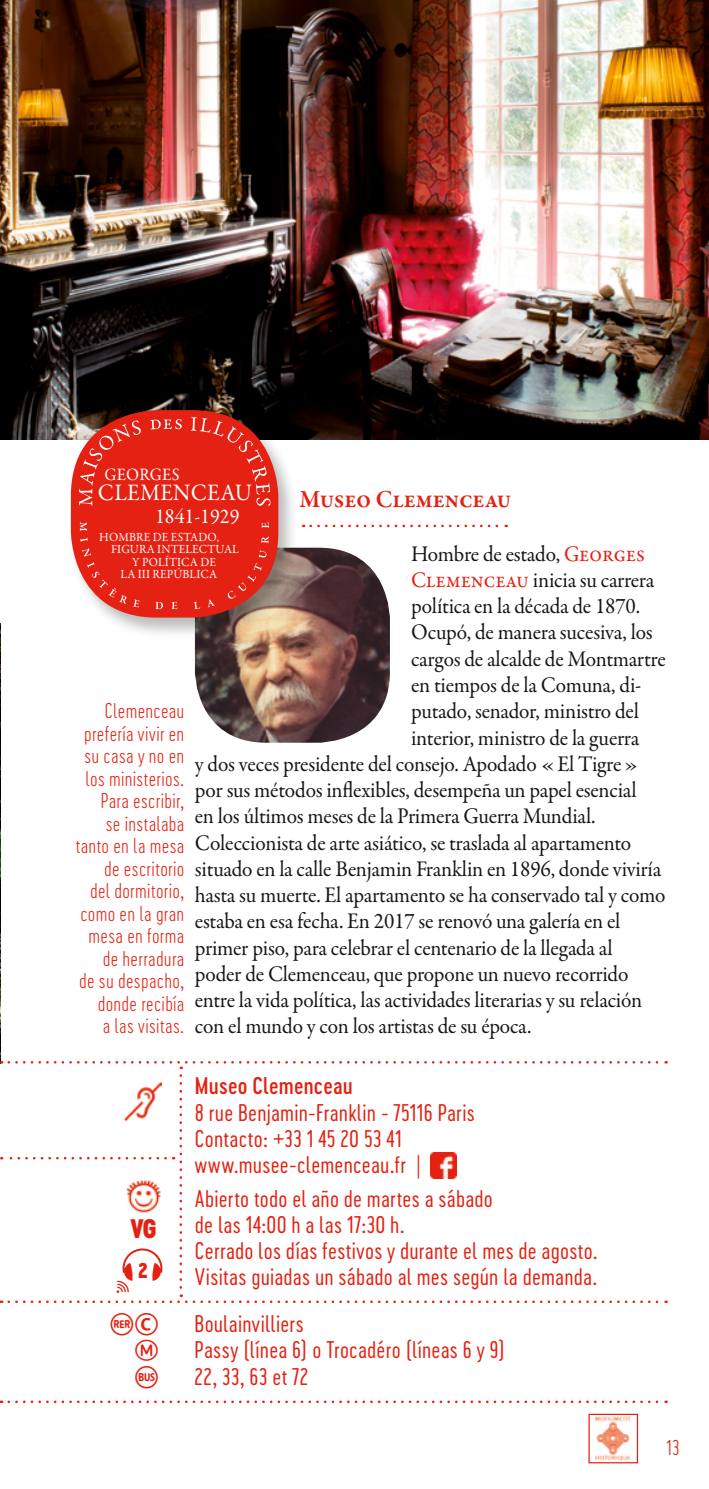
<style>
.page{position:relative;width:709px;height:1489px;background:#fff}
.page>*{position:absolute;margin:0;border:0;box-sizing:border-box;transform-origin:0 0}
.t1{font:600 25px "Garamond Premr Pro";letter-spacing:-.01em;color:#e42112;scale:.95 1}
.t2{font:25px "Cervo Neue Black Neue";color:#e42112}
.t3{font:23.75px "Garamond Premr Pro";letter-spacing:.01em;color:#fff;scale:.95 1}
.t4{font:22.5px "Garamond Premr Pro";letter-spacing:-.01em;color:#181716;scale:.95 1}
.t5{font:22.5px/26.2px "Cervo Neue Light Neue";letter-spacing:.01em;color:#e42112}
.t6{font:22.5px "Cervo Neue Medium Neue";letter-spacing:.01em;color:#e42112}
.t7{font:22.5px "Parisine TT Rer";color:#e42112}
.t8{font:22.5px "Parisine TT Metro";color:#e42112}
.t9{font:21.25px "Garamond Premr Pro";color:#fff;scale:.95 1}
.t10{font:20px/22.5px "Cervo Neue Thin Neue";letter-spacing:.015em;color:#e42112;text-align:right}
.t11{font:20px "Cervo Neue Black Neue";color:#e42112}
.t12{font:17.5px "Garamond Premr Pro";letter-spacing:.01em;color:#fff;scale:.95 1}
.t13{font:12.5px "Garamond Premr Pro";letter-spacing:.01em;color:#fff;scale:.95 1}
.s1{color:#e42112}
</style>
<div class="page">
<img style="left:0;top:0;width:709px;height:439px">
<svg style="left:9px;top:1400px;width:657px;height:2px"></svg>
<img style="left:595px;top:1416px;width:36px;height:44px">
<div style="left:588px;top:1413px;width:50px;height:50px;border:1px solid #e42112"></div>
<img style="left:0;top:624px;width:1px;height:439px">
<svg style="left:311px;top:524px;width:195px;height:3px"></svg>
<svg style="left:9px;top:1061px;width:657px;height:8px"></svg>
<svg style="left:0;top:1075px;width:666px;height:227px"></svg>
<img style="left:195px;top:547px;width:195px;height:195px">
<div style="left:67px;top:408px;width:230px;height:230px;background:#1c1d1b;opacity:.3"></div>
<svg style="left:72px;top:411px;width:205px;height:205px;background:#da3426"></svg>
<img style="left:116px;top:1082px;width:46px;height:39px">
<p class="t12" style="left:105px;top:464px;width:80px">GEORGES</p>
<p class="t3" style="left:98px;top:478px;width:163px">CLEMENCEAU</p>
<p class="t1" style="left:299px;top:484px;width:224px">Museo Clemenceau</p>
<p class="t4" style="left:411px;top:540px;width:248px">Hombre de estado, <span class="s1">Georges</span></p>
<p class="t4" style="left:411px;top:566px;width:257px"><span class="s1">Clemenceau</span> inicia su carrera</p>
<p class="t4" style="left:411px;top:592px;width:242px">política en la década de 1870.</p>
<p class="t4" style="left:411px;top:618px;width:256px">Ocupó, de manera sucesiva, los</p>
<p class="t4" style="left:411px;top:645px;width:269px">cargos de alcalde de Montmartre</p>
<p class="t4" style="left:411px;top:671px;width:244px">en tiempos de la Comuna, di-</p>
<p class="t4" style="left:411px;top:697px;width:241px">putado, senador, ministro del</p>
<p class="t4" style="left:411px;top:723px;width:242px">interior, ministro de la guerra</p>
<p class="t4" style="left:195px;top:750px;width:468px">y dos veces presidente del consejo. Apodado «El Tigre»</p>
<p class="t4" style="left:195px;top:776px;width:466px">por sus métodos inflexibles, desempeña un papel esencial</p>
<p class="t4" style="left:195px;top:802px;width:423px">en los últimos meses de la Primera Guerra Mundial.</p>
<p class="t4" style="left:195px;top:828px;width:461px">Coleccionista de arte asiático, se traslada al apartamento</p>
<p class="t4" style="left:195px;top:855px;width:492px">situado en la calle Benjamin Franklin en 1896, donde viviría</p>
<p class="t4" style="left:195px;top:881px;width:496px">hasta su muerte. El apartamento se ha conservado tal y como</p>
<p class="t4" style="left:195px;top:907px;width:449px">estaba en esa fecha. En 2017 se renovó una galería en el</p>
<p class="t4" style="left:195px;top:933px;width:441px">primer piso, para celebrar el centenario de la llegada al</p>
<p class="t4" style="left:195px;top:960px;width:457px">poder de Clemenceau, que propone un nuevo recorrido</p>
<p class="t4" style="left:195px;top:986px;width:472px">entre la vida política, las actividades literarias y su relación</p>
<p class="t4" style="left:195px;top:1012px;width:356px">con el mundo y con los artistas de su época.</p>
<p class="t9" style="left:155px;top:503px;width:90px">1841-1929</p>
<p class="t13" style="left:99px;top:529px;width:128px">HOMBRE DE ESTADO,</p>
<p class="t13" style="left:111px;top:542px;width:136px">FIGURA INTELECTUAL</p>
<p class="t13" style="left:132px;top:554px;width:90px">Y POLÍTICA DE</p>
<p class="t13" style="left:120px;top:567px;width:103px">LA III REPÚBLICA</p>
<p class="t10" style="left:76px;top:699px;width:110px">Clemenceau prefería vivir en su casa y no en los ministerios.<br>Para escribir,<br>se instalaba tanto en la mesa de escritorio<br>del dormitorio, como en la gran mesa en forma de herradura<br>de su despacho, donde recibía<br>a las visitas.</p>
<p class="t2" style="left:130px;top:1210px;width:28px">VG</p>
<p class="t11" style="left:138px;top:1255px;width:11px">2</p>
<p class="t6" style="left:195px;top:1071px;width:159px">Museo Clemenceau</p>
<p class="t5" style="left:195px;top:1098px;width:281px">8 rue Benjamin-Franklin - 75116 Paris<br>Contacto: +33 1 45 20 53 41 www.musee-clemenceau.fr |</p>
<p class="t5" style="left:195px;top:1184px;width:404px">Abierto todo el año de martes a sábado<br>de las 14:00 h a las 17:30 h.<br>Cerrado los días festivos y durante el mes de agosto.<br>Visitas guiadas un sábado al mes según la demanda.</p>
<p class="t7" style="left:109px;top:1312px;width:52px">#c</p>
<p class="t5" style="left:195px;top:1310px;width:111px">Boulainvilliers</p>
<p class="t8" style="left:134px;top:1338px;width:27px">#</p>
<p class="t5" style="left:195px;top:1336px;width:312px">Passy (línea 6) o Trocadéro (líneas 6 y 9)<br>22, 33, 63 et 72</p>
<p class="t10" style="left:666px;top:1436px;width:15px">13</p>
</div>
